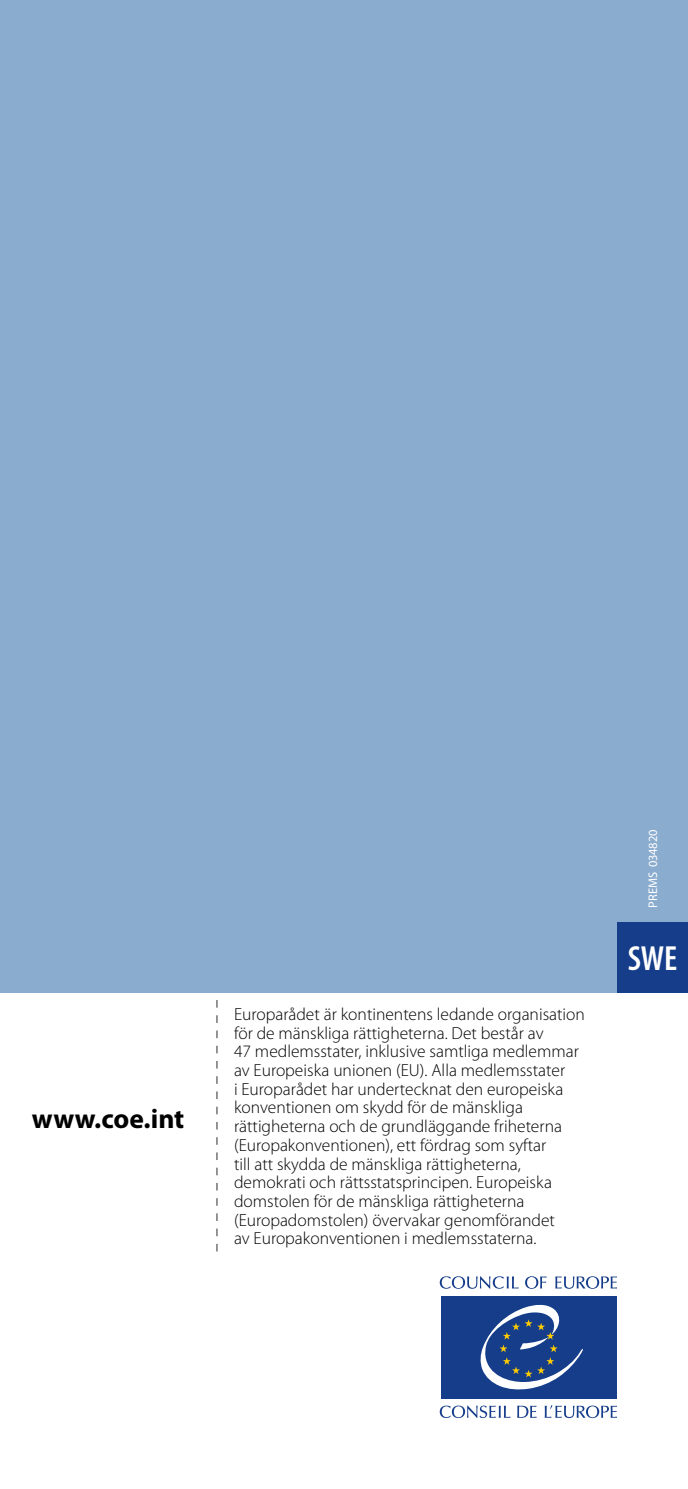
<style>
.page{position:relative;width:688px;height:1489px;background:#fff}
.page>*{position:absolute;margin:0;border:0;box-sizing:border-box;transform-origin:0 0}
.t1{font:600 condensed 35px "Myriad Pro";color:#fff}
.t2{font:700 27.5px "Myriad Pro";color:#000}
.t3{font:300 17.5px/18.8px "Myriad Pro";color:#000}
.t4{font:12.5px "Myriad Pro";letter-spacing:-.01em;color:#fff}
</style>
<div class="page">
<svg style="left:525px;top:1276px;width:21px;height:12px"></svg>
<svg style="left:555px;top:1276px;width:62px;height:12px"></svg>
<svg style="left:439px;top:1276px;width:79px;height:12px"></svg>
<svg style="left:544px;top:1405px;width:73px;height:12px"></svg>
<svg style="left:517px;top:1405px;width:19px;height:12px"></svg>
<svg style="left:439px;top:1405px;width:71px;height:12px"></svg>
<div style="left:440px;top:1295px;width:176px;height:103px;background:#153d8a"></div>
<svg style="left:480px;top:1304px;width:103px;height:85px"></svg>
<div style="left:0;top:0;width:687px;height:992px;background:#8aaccf"></div>
<div style="left:617px;top:921px;width:70px;height:71px;background:#153d8a"></div>
<svg style="left:216px;top:1000px;width:1px;height:251px"></svg>
<h2 class="t2" style="left:32px;top:1100px;width:154px">www.coe.int</h2>
<p class="t3" style="left:234px;top:1004px;width:352px">Europarådet är kontinentens ledande organisation för de mänskliga rättigheterna. Det består av<br>47 medlemsstater, inklusive samtliga medlemmar av Europeiska unionen (EU). Alla medlemsstater<br>i Europarådet har undertecknat den europeiska konventionen om skydd för de mänskliga rättigheterna och de grundläggande friheterna (Europakonventionen), ett fördrag som syftar<br>till att skydda de mänskliga rättigheterna, demokrati och rättsstatsprincipen. Europeiska domstolen för de mänskliga rättigheterna (Europadomstolen) övervakar genomförandet<br>av Europakonventionen i medlemsstaterna.</p>
<p class="t4" style="left:645px;top:907px;width:80px;rotate:-90deg">PREMS 034820</p>
<h1 class="t1" style="left:627px;top:937px;width:51px">SWE</h1>
</div>
